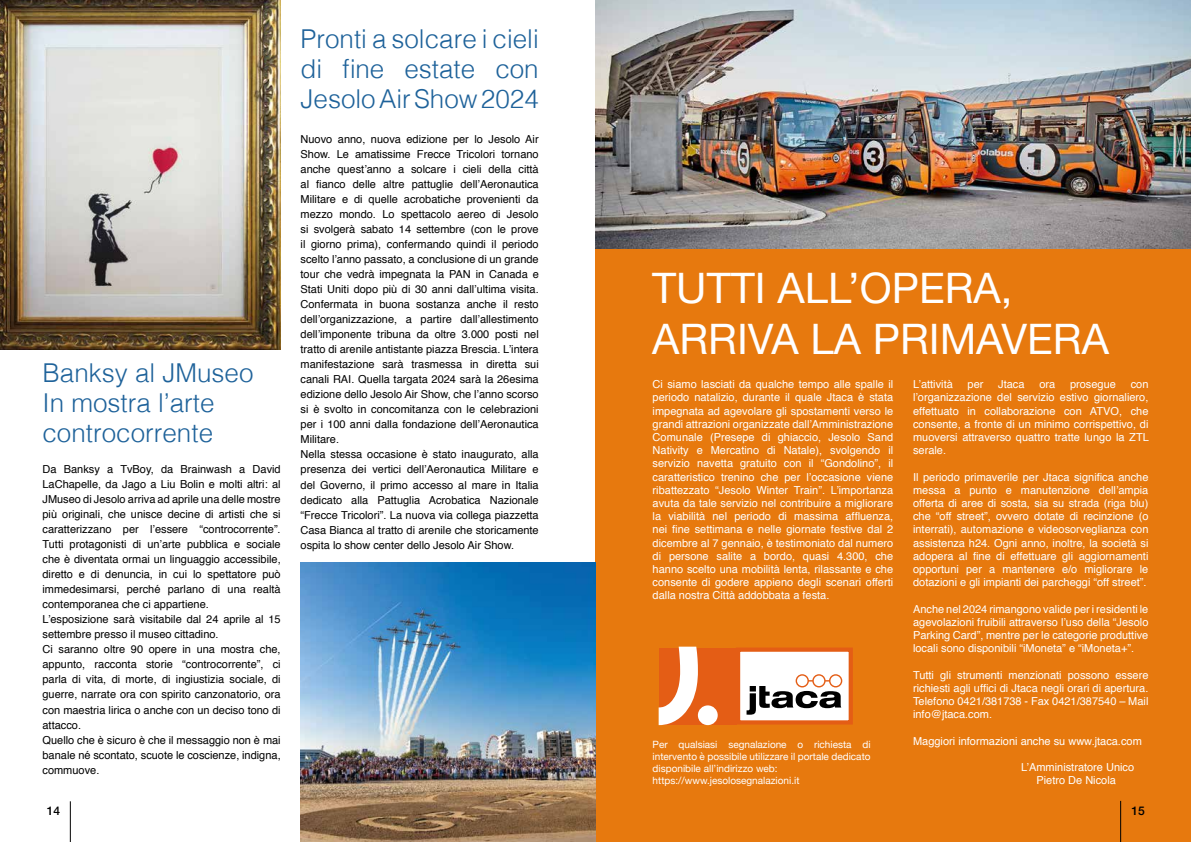
<style>
.page{position:relative;width:1191px;height:842px;background:#fff}
.page>*{position:absolute;margin:0;border:0;box-sizing:border-box;transform-origin:0 0}
.t1{font:42px/50.4px "Helvetica Neue";color:#fff}
.t2{font:300 26px/30px "Helvetica";color:#1e629a}
.t3{font:500 12px "Helvetica Neue LT Std";color:#000}
.t4{font:11px/15px "Helvetica";color:#000}
.t5{font:11px/13.2px "Helvetica";color:#fff;text-align:justify}
.t6{font:10px/12px "Helvetica Neue";color:#fff}
</style>
<div class="page">
<div style="left:595px;top:0;width:596px;height:842px;background:#e7790e"></div>
<div style="left:738px;top:650px;width:112px;height:72px;background:#fff"></div>
<div style="left:736px;top:647px;width:117px;height:77px;border:4px solid #e45d15"></div>
<div style="left:659px;top:647px;width:77px;height:77px;background:#e45d15"></div>
<svg style="left:658px;top:647px;width:40px;height:78px"></svg>
<div style="left:698px;top:705px;width:19px;height:20px;background:#fff;border-radius:50%"></div>
<svg style="left:746px;top:674px;width:96px;height:41px"></svg>
<img style="left:595px;top:0;width:596px;height:248px">
<hr style="left:1120px;top:801px;width:1px;height:41px;background:#000">
<img style="left:300px;top:562px;width:295px;height:280px">
<img style="left:0;top:0;width:281px;height:350px">
<hr style="left:70px;top:801px;width:1px;height:41px;background:#000">
<h2 class="t2" style="left:43px;top:356px;width:212px">Banksy al JMuseo<br>In mostra l’arte controcorrente</h2>
<p class="t4" style="left:43px;top:462px;width:240px">Da Banksy a TvBoy, da Brainwash a David LaChapelle, da Jago a Liu Bolin e molti altri: al JMuseo di Jesolo arriva ad aprile una delle mostre più originali, che unisce decine di artisti che si caratterizzano per l’essere “controcorrente”.<br>Tutti protagonisti di un’arte pubblica e sociale che è diventata ormai un linguaggio accessibile, diretto e di denuncia, in cui lo spettatore può immedesimarsi, perché parlano di una realtà contemporanea che ci appartiene.<br>L’esposizione sarà visitabile dal 24 aprile al 15 settembre presso il museo cittadino.<br>Ci saranno oltre 90 opere in una mostra che, appunto, racconta storie “controcorrente”, ci parla di vita, di morte, di ingiustizia sociale, di guerre, narrate ora con spirito canzonatorio, ora con maestria lirica o anche con un deciso tono di attacco.<br>Quello che è sicuro è che il messaggio non è mai banale né scontato, scuote le coscienze, indigna, commuove.</p>
<p class="t3" style="left:47px;top:804px;width:15px">14</p>
<h2 class="t2" style="left:300px;top:22px;width:240px;text-align:justify">Pronti a solcare i cieli di fine estate con Jesolo Air Show 2024</h2>
<p class="t4" style="left:300px;top:132px;width:240px">Nuovo anno, nuova edizione per lo Jesolo Air Show. Le amatissime Frecce Tricolori tornano anche quest’anno a solcare i cieli della città al fianco delle altre pattuglie dell’Aeronautica Militare e di quelle acrobatiche provenienti da mezzo mondo. Lo spettacolo aereo di Jesolo si svolgerà sabato 14 settembre (con le prove il giorno prima), confermando quindi il periodo scelto l’anno passato, a conclusione di un grande tour che vedrà impegnata la PAN in Canada e Stati Uniti dopo più di 30 anni dall’ultima visita.<br>Confermata in buona sostanza anche il resto dell’organizzazione, a partire dall’allestimento dell’imponente tribuna da oltre 3.000 posti nel tratto di arenile antistante piazza Brescia. L’intera manifestazione sarà trasmessa in diretta sui canali RAI. Quella targata 2024 sarà la 26esima edizione dello Jesolo Air Show, che l’anno scorso si è svolto in concomitanza con le celebrazioni per i 100 anni dalla fondazione dell’Aeronautica Militare.<br>Nella stessa occasione è stato inaugurato, alla presenza dei vertici dell’Aeronautica Militare e del Governo, il primo accesso al mare in Italia dedicato alla Pattuglia Acrobatica Nazionale “Frecce Tricolori”. La nuova via collega piazzetta Casa Bianca al tratto di arenile che storicamente ospita lo show center dello Jesolo Air Show.</p>
<h1 class="t1" style="left:652px;top:266px;width:458px">TUTTI ALL’OPERA,<br>ARRIVA LA PRIMAVERA</h1>
<p class="t5" style="left:652px;top:378px;width:242px">Ci siamo lasciati da qualche tempo alle spalle il periodo natalizio, durante il quale Jtaca è stata impegnata ad agevolare gli spostamenti verso le grandi attrazioni organizzate dall’Amministrazione Comunale (Presepe di ghiaccio, Jesolo Sand Nativity e Mercatino di Natale), svolgendo il servizio navetta gratuito con il “Gondolino”, il caratteristico trenino che per l’occasione viene ribattezzato “Jesolo Winter Train”. L’importanza avuta da tale servizio nel contribuire a migliorare la viabilità nel periodo di massima affluenza, nei fine settimana e nelle giornate festive dal 2 dicembre al 7 gennaio, è testimoniato dal numero di persone salite a bordo, quasi 4.300, che hanno scelto una mobilità lenta, rilassante e che consente di godere appieno degli scenari offerti dalla nostra Città addobbata a festa.</p>
<p class="t5" style="left:913px;top:378px;width:41px">L’attività</p>
<p class="t5" style="left:967px;top:378px;width:17px">per</p>
<p class="t5" style="left:998px;top:378px;width:28px">Jtaca</p>
<p class="t5" style="left:1039px;top:378px;width:17px">ora</p>
<p class="t5" style="left:1070px;top:378px;width:47px">prosegue</p>
<p class="t5" style="left:913px;top:378px;width:237px;text-indent:218px">con l’organizzazione del servizio estivo giornaliero, effettuato in collaborazione con ATVO, che consente, a fronte di un minimo corrispettivo, di muoversi attraverso quattro tratte lungo la ZTL serale.</p>
<p class="t5" style="left:913px;top:470px;width:237px">Il periodo primaverile per Jtaca significa anche messa a punto e manutenzione dell’ampia offerta di aree di sosta, sia su strada (riga blu) che “off street”, ovvero dotate di recinzione (o interrati), automazione e videosorveglianza con assistenza h24. Ogni anno, inoltre, la società si adopera al fine di effettuare gli aggiornamenti opportuni per a mantenere e/o migliorare le dotazioni e gli impianti dei parcheggi “off street”.</p>
<p class="t5" style="left:913px;top:602px;width:237px">Anche nel 2024 rimangono valide per i residenti le agevolazioni fruibili attraverso l’uso della “Jesolo Parking Card”, mentre per le categorie produttive locali sono disponibili “iMoneta” e “iMoneta+”.</p>
<p class="t5" style="left:913px;top:668px;width:237px">Tutti gli strumenti menzionati possono essere richiesti agli uffici di Jtaca negli orari di apertura.<br>Telefono 0421/381738 - Fax 0421/387540 – Mail info@jtaca.com.</p>
<p class="t5" style="left:913px;top:734px;width:230px">Maggiori informazioni anche su www.jtaca.com</p>
<p class="t5" style="left:1021px;top:761px;width:115px;text-align:center">L’Amministratore Unico<br>Pietro De Nicola</p>
<p class="t6" style="left:652px;top:739px;width:219px">Per qualsiasi segnalazione o richiesta di intervento è possibile utilizzare il portale dedicato disponibile all’indirizzo web: https://www.jesolosegnalazioni.it</p>
<p class="t3" style="left:1131px;top:804px;width:15px">15</p>
</div>
